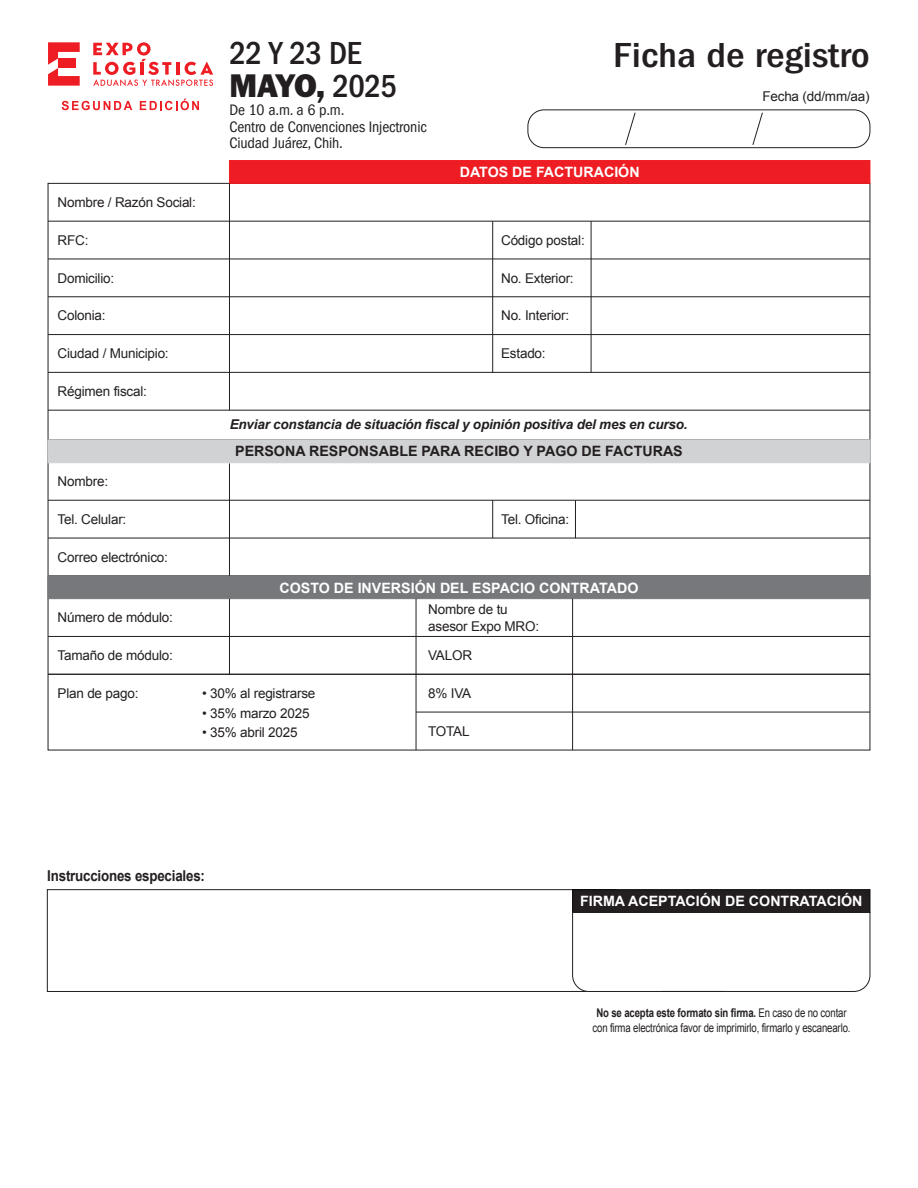
<style>
.page{position:relative;width:918px;height:1188px;background:#fff}
.page>*{position:absolute;margin:0;border:0;box-sizing:border-box;transform-origin:0 0}
.t1{font:500 condensed 36px "ITC Franklin Gothic Std";color:#231f20;scale:1.15 1}
.t2{font:33px "ITC Franklin Gothic Std Hvy";color:#231f20}
.t3{font:500 condensed 33px "ITC Franklin Gothic Std";color:#231f20}
.t4{font:condensed 15.75px/16.5px "ITC Franklin Gothic Std";letter-spacing:-.01em;color:#231f20}
.t5{font:700 15px "Arial";letter-spacing:-.015em;color:#231f20;scale:.89 1}
.t6{font:700 14.25px "Arial";color:#fff}
.t7{font:700 14.25px "Arial";color:#231f20}
.t8{font:13.5px/16.2px "Arial";letter-spacing:-.015em;color:#231f20}
.t9{font:italic 700 13.5px "Arial";letter-spacing:-.015em;color:#231f20}
.t10{font:12px/14.4px "Arial";letter-spacing:-.015em;color:#231f20;text-align:center;scale:.8 1}
.s1{font-family:"ITC Franklin Gothic Std";font-weight:500;font-stretch:condensed}
.s2{font-weight:700}
</style>
<div class="page">
<div style="left:47px;top:889px;width:569px;height:103px;background:#fff;border:1px solid #231f20"></div>
<div style="left:528px;top:110px;width:342px;height:38px;border:1px solid #231f20;border-radius:16px"></div>
<svg style="left:625px;top:112px;width:11px;height:33px"></svg>
<svg style="left:752px;top:112px;width:11px;height:33px"></svg>
<svg style="left:47px;top:183px;width:824px;height:568px"></svg>
<div style="left:229px;top:160px;width:641px;height:24px;background:#ee1d23;border:1px solid #ee1d23"></div>
<hr style="left:48px;top:221px;width:822px;height:1px;background:#231f20">
<hr style="left:48px;top:259px;width:822px;height:1px;background:#231f20">
<hr style="left:48px;top:296px;width:822px;height:1px;background:#231f20">
<hr style="left:48px;top:334px;width:822px;height:1px;background:#231f20">
<hr style="left:48px;top:410px;width:822px;height:1px;background:#231f20">
<hr style="left:48px;top:372px;width:822px;height:1px;background:#231f20">
<hr style="left:48px;top:636px;width:822px;height:1px;background:#231f20">
<hr style="left:416px;top:712px;width:454px;height:1px;background:#231f20">
<hr style="left:48px;top:674px;width:822px;height:1px;background:#231f20">
<hr style="left:591px;top:221px;width:1px;height:151px;background:#231f20">
<hr style="left:492px;top:221px;width:1px;height:151px;background:#231f20">
<hr style="left:229px;top:183px;width:1px;height:227px;background:#231f20">
<div style="left:48px;top:440px;width:822px;height:23px;background:#d1d2d4"></div>
<hr style="left:48px;top:500px;width:822px;height:1px;background:#231f20">
<hr style="left:48px;top:538px;width:822px;height:1px;background:#231f20">
<hr style="left:492px;top:500px;width:1px;height:38px;background:#231f20">
<div style="left:48px;top:575px;width:822px;height:24px;background:#76787b"></div>
<hr style="left:575px;top:500px;width:1px;height:38px;background:#231f20">
<hr style="left:229px;top:463px;width:1px;height:113px;background:#231f20">
<hr style="left:416px;top:599px;width:1px;height:151px;background:#231f20">
<hr style="left:229px;top:599px;width:1px;height:75px;background:#231f20">
<div style="left:572px;top:889px;width:298px;height:24px;background:#231f20"></div>
<svg style="left:572px;top:912px;width:299px;height:80px"></svg>
<hr style="left:572px;top:599px;width:1px;height:151px;background:#231f20">
<svg style="left:48px;top:42px;width:32px;height:44px"></svg>
<div style="left:58px;top:59px;width:18px;height:9px;background:#ee1d23"></div>
<svg style="left:93px;top:42px;width:120px;height:44px"></svg>
<svg style="left:62px;top:101px;width:70px;height:9px"></svg>
<svg style="left:140px;top:99px;width:59px;height:11px"></svg>
<p class="t8" style="left:58px;top:194px;width:140px">Nombre / Razón Social:</p>
<p class="t8" style="left:58px;top:232px;width:32px">RFC:</p>
<p class="t8" style="left:58px;top:270px;width:58px">Domicilio:</p>
<p class="t8" style="left:58px;top:308px;width:50px">Colonia:</p>
<p class="t8" style="left:58px;top:346px;width:113px">Ciudad / Municipio:</p>
<p class="t8" style="left:58px;top:383px;width:91px">Régimen fiscal:</p>
<h2 class="t3" style="left:229px;top:35px;width:134px">22 Y 23 DE</h2>
<h2 class="t2" style="left:229px;top:67px;width:169px">MAYO, <span class="s1">2025</span></h2>
<p class="t4" style="left:229px;top:102px;width:199px">De 10 a.m. a 6 p.m.<br>Centro de Convenciones Injectronic<br>Ciudad Juárez, Chih.</p>
<h1 class="t1" style="left:613px;top:35px;width:225px">Ficha de registro</h1>
<p class="t8" style="left:762px;top:89px;width:109px">Fecha (dd/mm/aa)</p>
<p class="t6" style="left:460px;top:163px;width:181px">DATOS DE FACTURACIÓN</p>
<p class="t8" style="left:501px;top:232px;width:85px">Código postal:</p>
<p class="t8" style="left:501px;top:270px;width:74px">No. Exterior:</p>
<p class="t8" style="left:501px;top:308px;width:70px">No. Interior:</p>
<p class="t8" style="left:501px;top:346px;width:46px">Estado:</p>
<p class="t9" style="left:230px;top:415px;width:459px">Enviar constancia de situación fiscal y opinión positiva del mes en curso.</p>
<p class="t7" style="left:235px;top:442px;width:449px">PERSONA RESPONSABLE PARA RECIBO Y PAGO DE FACTURAS</p>
<p class="t8" style="left:58px;top:474px;width:52px">Nombre:</p>
<p class="t8" style="left:58px;top:511px;width:70px">Tel. Celular:</p>
<p class="t8" style="left:501px;top:511px;width:70px">Tel. Oficina:</p>
<p class="t8" style="left:58px;top:549px;width:112px">Correo electrónico:</p>
<p class="t6" style="left:280px;top:578px;width:360px">COSTO DE INVERSIÓN DEL ESPACIO CONTRATADO</p>
<p class="t8" style="left:58px;top:610px;width:117px">Número de módulo:</p>
<p class="t8" style="left:428px;top:602px;width:112px">Nombre de tu asesor Expo MRO:</p>
<p class="t8" style="left:58px;top:647px;width:117px">Tamaño de módulo:</p>
<p class="t8" style="left:428px;top:647px;width:45px">VALOR</p>
<p class="t8" style="left:428px;top:685px;width:45px">8% IVA</p>
<p class="t8" style="left:428px;top:723px;width:43px">TOTAL</p>
<p class="t8" style="left:202px;top:685px;width:115px">• 30% al registrarse</p>
<p class="t8" style="left:202px;top:705px;width:109px">• 35% marzo 2025</p>
<p class="t8" style="left:202px;top:724px;width:97px">• 35% abril 2025</p>
<p class="t8" style="left:58px;top:685px;width:82px">Plan de pago:</p>
<p class="t5" style="left:47px;top:865px;width:179px">Instrucciones especiales:</p>
<p class="t6" style="left:580px;top:891px;width:284px">FIRMA ACEPTACIÓN DE CONTRATACIÓN</p>
<p class="t10" style="left:592px;top:1006px;width:324px"><span class="s2">No se acepta este formato sin firma.</span> En caso de no contar con firma electrónica favor de imprimirlo, firmarlo y escanearlo.</p>
</div>
